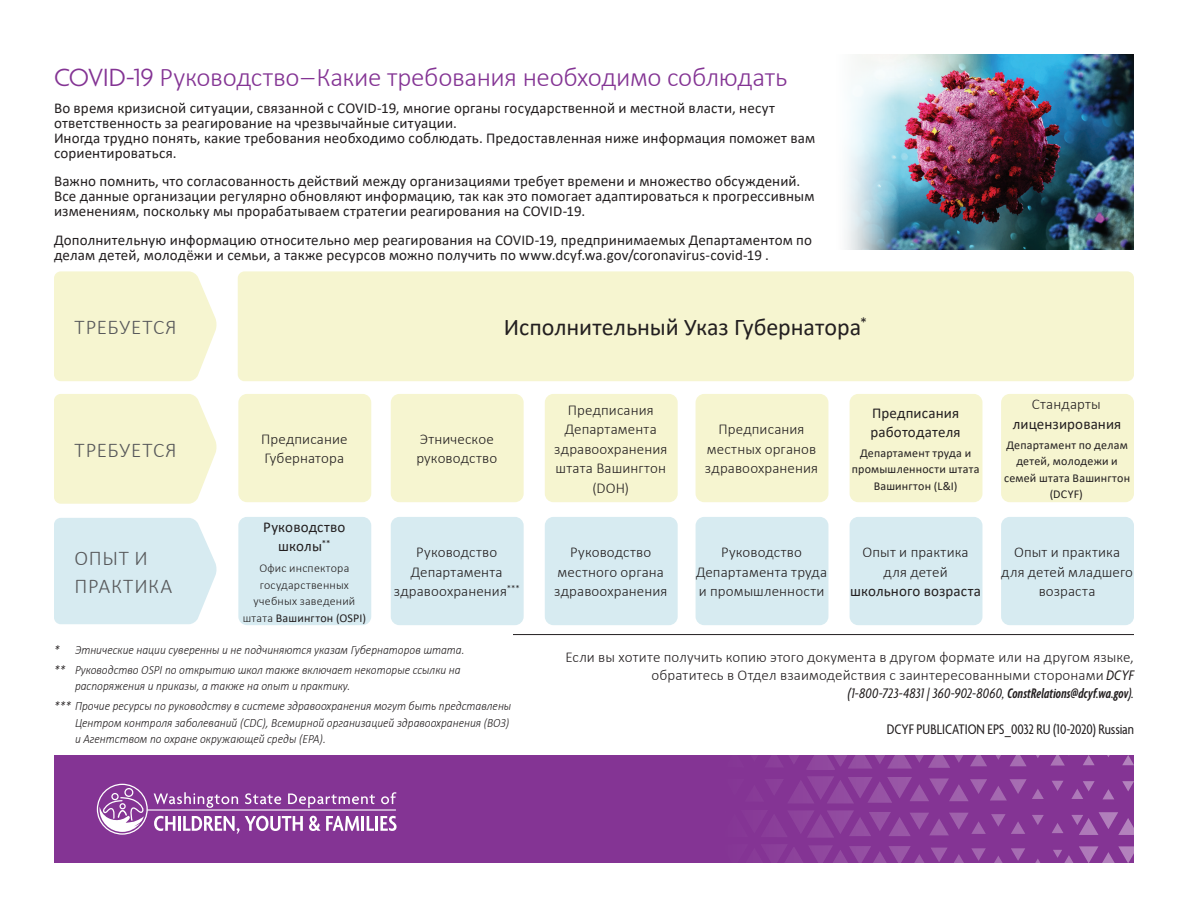
<style>
.page{position:relative;width:1188px;height:918px;background:#fff}
.page>*{position:absolute;margin:0;border:0;box-sizing:border-box;transform-origin:0 0}
.t1{font:300 27px "Calibri";letter-spacing:-.01em;color:#843494}
.t2{font:24px "Calibri";letter-spacing:-.005em;color:#231f20}
.t3{font:300 21px/28.5px "Calibri";letter-spacing:.04em;color:#57585a}
.t4{font:15px/15px "Calibri";letter-spacing:.01em;color:#231f20}
.t5{font:300 15px/19.5px "Calibri";letter-spacing:.01em;color:#231f20;text-align:center}
.t6{font:italic condensed 15px "Agenda";letter-spacing:.005em;color:#231f20}
.t7{font:condensed 15px "Agenda";letter-spacing:-.005em;color:#231f20}
.t8{font:italic 300 12.75px/19.8px "Calibri";color:#231f20;scale:.9 1}
.t9{font:12px/16.5px "Calibri";letter-spacing:.02em;color:#231f20;text-align:center}
.t10{font:300 12px/16.5px "Calibri";letter-spacing:.02em;color:#231f20;text-align:center}
.s1{font-family:"Agenda"}
.s2{font-weight:400}
.s3{font-family:"Agenda";font-weight:400;font-style:italic;font-stretch:condensed}
.s4{font-family:"Agenda Semibold Extra Cond";font-stretch:normal}
</style>
<div class="page">
<img style="left:846px;top:54px;width:288px;height:196px">
<svg style="left:54px;top:271px;width:163px;height:110px;background:#f6f5d3"></svg>
<div style="left:238px;top:271px;width:896px;height:110px;background:#f6f5d0;border-radius:7px"></div>
<svg style="left:54px;top:394px;width:163px;height:110px;background:#f6f5d3"></svg>
<div style="left:238px;top:394px;width:133px;height:108px;background:#f6f5d0;border-radius:9px"></div>
<div style="left:391px;top:394px;width:133px;height:108px;background:#f6f5d0;border-radius:9px"></div>
<div style="left:545px;top:394px;width:133px;height:108px;background:#f6f5d0;border-radius:9px"></div>
<div style="left:696px;top:394px;width:132px;height:108px;background:#f6f5d0;border-radius:9px"></div>
<div style="left:850px;top:394px;width:132px;height:108px;background:#f6f5d0;border-radius:9px"></div>
<div style="left:1001px;top:394px;width:133px;height:108px;background:#f6f5d0;border-radius:9px"></div>
<div style="left:54px;top:518px;width:163px;height:106px;background:#d7ebf1"></div>
<div style="left:238px;top:517px;width:133px;height:108px;background:#d7ebf1;border-radius:9px"></div>
<div style="left:391px;top:517px;width:133px;height:108px;background:#d7ebf1;border-radius:9px"></div>
<div style="left:545px;top:517px;width:133px;height:108px;background:#d7ebf1;border-radius:9px"></div>
<div style="left:696px;top:517px;width:132px;height:108px;background:#d7ebf1;border-radius:9px"></div>
<div style="left:850px;top:517px;width:132px;height:108px;background:#d7ebf1;border-radius:9px"></div>
<div style="left:1001px;top:517px;width:133px;height:108px;background:#d7ebf1;border-radius:9px"></div>
<hr style="left:513px;top:634px;width:621px;height:1px;background:#231f20">
<div style="left:54px;top:755px;width:1080px;height:108px;background:#843494"></div>
<svg style="left:154px;top:816px;width:21px;height:15px"></svg>
<hr style="left:178px;top:816px;width:3px;height:15px;background:#fff">
<svg style="left:183px;top:816px;width:120px;height:18px"></svg>
<svg style="left:309px;top:816px;width:50px;height:15px"></svg>
<hr style="left:361px;top:816px;width:3px;height:15px;background:#fff">
<svg style="left:367px;top:816px;width:7px;height:15px"></svg>
<hr style="left:375px;top:816px;width:3px;height:15px;background:#fff">
<svg style="left:380px;top:816px;width:17px;height:15px"></svg>
<hr style="left:147px;top:809px;width:249px;height:2px;background:#fff">
<svg style="left:154px;top:792px;width:84px;height:16px"></svg>
<svg style="left:245px;top:793px;width:36px;height:11px"></svg>
<svg style="left:288px;top:793px;width:87px;height:15px"></svg>
<svg style="left:381px;top:792px;width:15px;height:12px"></svg>
<div style="left:97px;top:784px;width:51px;height:51px;border:1px solid #fff;border-radius:50%"></div>
<div style="left:124px;top:788px;width:9px;height:9px;border:1px solid #fff;border-radius:50%"></div>
<div style="left:111px;top:793px;width:8px;height:7px;border:1px solid #fff;border-radius:50%"></div>
<svg style="left:100px;top:796px;width:46px;height:36px"></svg>
<svg style="left:931px;top:848px;width:33px;height:15px"></svg>
<svg style="left:1052px;top:823px;width:12px;height:10px"></svg>
<svg style="left:1052px;top:781px;width:11px;height:10px"></svg>
<svg style="left:1032px;top:815px;width:12px;height:10px"></svg>
<svg style="left:970px;top:755px;width:17px;height:11px"></svg>
<svg style="left:996px;top:755px;width:5px;height:5px"></svg>
<svg style="left:1010px;top:755px;width:16px;height:11px"></svg>
<svg style="left:1035px;top:859px;width:5px;height:4px"></svg>
<svg style="left:1011px;top:848px;width:14px;height:13px"></svg>
<svg style="left:994px;top:856px;width:9px;height:7px"></svg>
<svg style="left:971px;top:848px;width:15px;height:13px"></svg>
<svg style="left:806px;top:755px;width:157px;height:15px"></svg>
<svg style="left:774px;top:776px;width:270px;height:27px"></svg>
<svg style="left:774px;top:755px;width:25px;height:12px"></svg>
<svg style="left:774px;top:844px;width:150px;height:19px"></svg>
<svg style="left:774px;top:810px;width:251px;height:28px"></svg>
<svg style="left:1053px;top:846px;width:81px;height:17px"></svg>
<svg style="left:1071px;top:812px;width:63px;height:23px"></svg>
<svg style="left:1071px;top:781px;width:24px;height:18px"></svg>
<svg style="left:1122px;top:755px;width:12px;height:10px"></svg>
<svg style="left:1103px;top:789px;width:11px;height:10px"></svg>
<svg style="left:1122px;top:781px;width:12px;height:10px"></svg>
<svg style="left:1083px;top:755px;width:12px;height:10px"></svg>
<svg style="left:1050px;top:755px;width:19px;height:11px"></svg>
<h1 class="t1" style="left:54px;top:60px;width:735px"><span class="s1">COVID-19</span> Руководство – Какие требования необходимо соблюдать</h1>
<p class="t4" style="left:54px;top:100px;width:763px">Во время кризисной ситуации, связанной с COVID-19, многие органы государственной и местной власти, несут ответственность за реагирование на чрезвычайные ситуации.<br>Иногда трудно понять, какие требования необходимо соблюдать. Предоставленная ниже информация поможет вам сориентироваться.</p>
<p class="t4" style="left:54px;top:174px;width:762px">Важно помнить, что согласованность действий между организациями требует времени и множество обсуждений.<br>Все данные организации регулярно обновляют информацию, так как это помогает адаптироваться к прогрессивным изменениям, поскольку мы прорабатываем стратегии реагирования на COVID-19.</p>
<p class="t4" style="left:54px;top:232px;width:760px">Дополнительную информацию относительно мер реагирования на COVID-19, предпринимаемых Департаментом по делам детей, молодёжи и семьи, а также ресурсов можно получить по www.dcyf.wa.gov/coronavirus-covid-19 .</p>
<h3 class="t3" style="left:75px;top:313px;width:104px">ТРЕБУЕТСЯ</h3>
<h2 class="t2" style="left:504px;top:311px;width:365px">Исполнительный Указ Губернатора<sup>*</sup></h2>
<h3 class="t3" style="left:75px;top:435px;width:104px">ТРЕБУЕТСЯ</h3>
<p class="t5" style="left:261px;top:429px;width:88px;text-align:left">Предписание<br>Губернатора</p>
<p class="t5" style="left:416px;top:429px;width:82px;text-align:left">Этническое руководство</p>
<p class="t5" style="left:554px;top:400px;width:115px">Предписания<br>Департамента здравоохранения штата Вашингтон (DOH)</p>
<p class="t5" style="left:705px;top:419px;width:115px">Предписания местных органов здравоохранения</p>
<p class="t4" style="left:870px;top:402px;width:92px;line-height:19.5px">Предписания работодателя</p>
<p class="t9" style="left:852px;top:444px;width:129px">Департамент труда и промышленности штата<br>Вашингтон (L&amp;I)</p>
<h3 class="t3" style="left:75px;top:543px;width:99px">ОПЫТ И<br>ПРАКТИКА</h3>
<p class="t4" style="left:263px;top:517px;width:84px;line-height:19.5px;text-align:center">Руководство школы<sup>**</sup></p>
<p class="t10" style="left:243px;top:560px;width:125px">Офис инспектора государственных учебных заведений штата <span class="s2">Вашингтон (OSPI)</span></p>
<p class="t5" style="left:394px;top:542px;width:127px">Руководство<br>Департамента здравоохранения<sup>***</sup></p>
<p class="t5" style="left:554px;top:542px;width:115px">Руководство местного органа здравоохранения</p>
<p class="t5" style="left:696px;top:542px;width:133px">Руководство<br>Департамента труда и промышленности</p>
<p class="t5" style="left:863px;top:542px;width:108px">Опыт и практика для детей</p>
<p class="t4" style="left:850px;top:583px;width:132px">школьного возраста</p>
<p class="t5" style="left:1032px;top:394px;width:70px">Стандарты</p>
<p class="t4" style="left:1013px;top:416px;width:110px">лицензирования</p>
<p class="t9" style="left:1004px;top:436px;width:128px">Департамент по делам детей, молодежи и семей штата Вашингтон (DCYF)</p>
<p class="t5" style="left:1001px;top:542px;width:133px">Опыт и практика для детей младшего возраста</p>
<p class="t8" style="left:54px;top:640px;width:458px">* Этнические нации суверенны и не подчиняются указам Губернаторов штата. ** Руководство OSPI по открытию школ также включает некоторые ссылки на</p>
<p class="t8" style="left:54px;top:676px;width:510px;text-indent:21px">распоряжения и приказы, а также на опыт и практику.<br>*** Прочие ресурсы по руководству в системе здравоохранения могут быть представлены</p>
<p class="t8" style="left:75px;top:714px;width:484px;line-height:16.5px">Центром контроля заболеваний (CDC), Всемирной организацией здравоохранения (ВОЗ) и Агентством по охране окружающей среды (EPA).</p>
<p class="t5" style="left:565px;top:648px;width:570px;line-height:18px;text-align:right">Если вы хотите получить копию этого документа в другом формате или на другом языке, обратитесь в Отдел взаимодействия с заинтересованными сторонами <span class="s3">DCYF</span></p>
<p class="t6" style="left:848px;top:684px;width:288px">(1-800-723-4831 | 360-902-8060, <span class="s4">ConstRelations@dcyf.wa.gov</span>).</p>
<p class="t7" style="left:887px;top:721px;width:249px">DCYF PUBLICATION EPS_0032 RU (10-2020) Russian</p>
</div>
